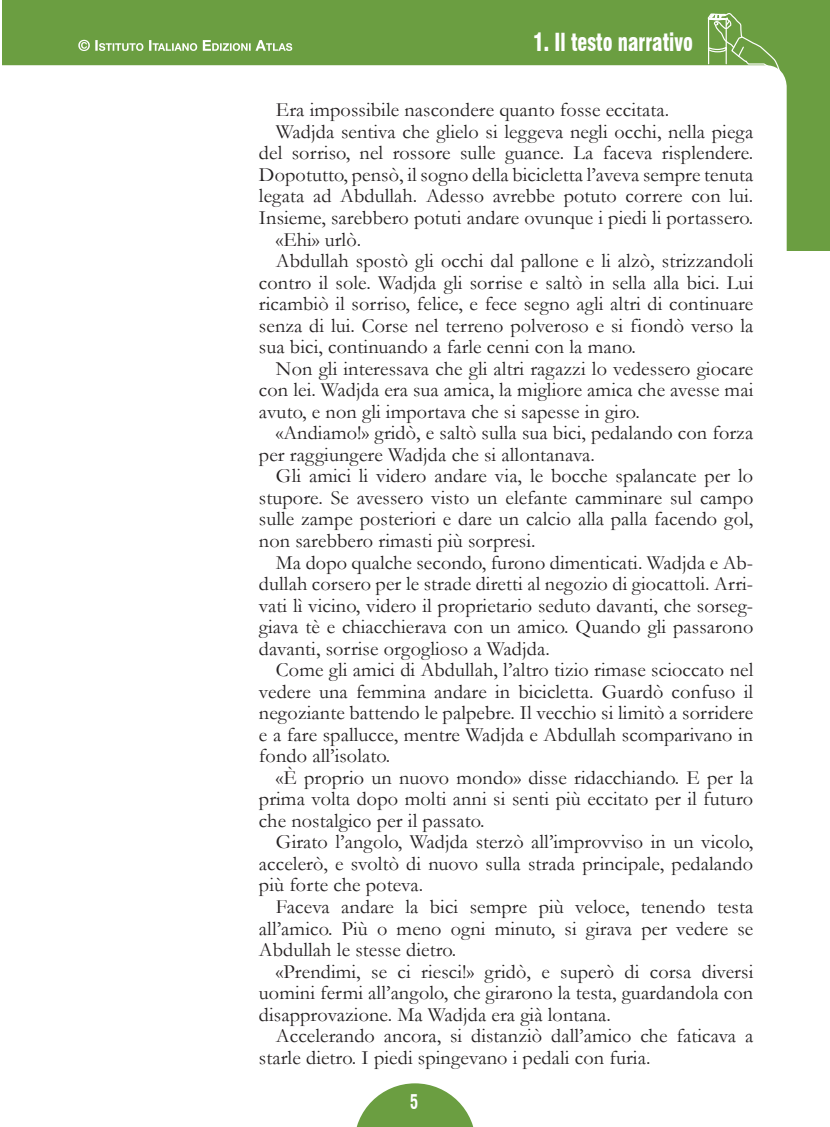
<style>
.page{position:relative;width:830px;height:1127px;background:#fff}
.page>*{position:absolute;margin:0;border:0;box-sizing:border-box;transform-origin:0 0}
.t1{font:900 condensed 24.3px "Swiss 721 BT";color:#fff;scale:.82 1}
.t2{font:20.25px "Garamond";letter-spacing:.005em;color:#231f20}
.t3{font:700 condensed 19.8px "Swiss 721 BT";color:#fff;scale:.82 1}
</style>
<div class="page">
<div style="left:2px;top:0;width:827px;height:251px;background:#6b9e41"></div>
<div style="left:2px;top:65px;width:784px;height:186px;background:#fff"></div>
<svg style="left:78px;top:40px;width:214px;height:11px"></svg>
<svg style="left:706px;top:13px;width:75px;height:63px"></svg>
<svg style="left:356px;top:1083px;width:118px;height:44px"></svg>
<p class="t1" style="left:533px;top:28px;width:196px">1. Il testo narrativo</p>
<p class="t2" style="left:276px;top:96px;width:394px">Era impossibile nascondere quanto fosse eccitata.</p>
<p class="t2" style="left:276px;top:118px;width:478px">Wadjda sentiva che glielo si leggeva negli occhi, nella piega</p>
<p class="t2" style="left:259px;top:139px;width:495px">del sorriso, nel rossore sulle guance. La faceva risplendere.</p>
<p class="t2" style="left:259px;top:161px;width:495px">Dopotutto, pensò, il sogno della bicicletta l’aveva sempre tenuta</p>
<p class="t2" style="left:259px;top:182px;width:495px">legata ad Abdullah. Adesso avrebbe potuto correre con lui.</p>
<p class="t2" style="left:259px;top:204px;width:495px">Insieme, sarebbero potuti andare ovunque i piedi li portassero.</p>
<p class="t2" style="left:276px;top:226px;width:87px">«Ehi» urlò.</p>
<p class="t2" style="left:276px;top:247px;width:478px">Abdullah spostò gli occhi dal pallone e li alzò, strizzandoli</p>
<p class="t2" style="left:259px;top:269px;width:495px">contro il sole. Wadjda gli sorrise e saltò in sella alla bici. Lui</p>
<p class="t2" style="left:259px;top:290px;width:495px">ricambiò il sorriso, felice, e fece segno agli altri di continuare</p>
<p class="t2" style="left:259px;top:312px;width:495px">senza di lui. Corse nel terreno polveroso e si fiondò verso la</p>
<p class="t2" style="left:259px;top:333px;width:378px">sua bici, continuando a farle cenni con la mano.</p>
<p class="t2" style="left:276px;top:355px;width:478px">Non gli interessava che gli altri ragazzi lo vedessero giocare</p>
<p class="t2" style="left:259px;top:376px;width:495px">con lei. Wadjda era sua amica, la migliore amica che avesse mai</p>
<p class="t2" style="left:259px;top:398px;width:382px">avuto, e non gli importava che si sapesse in giro.</p>
<p class="t2" style="left:276px;top:419px;width:478px">«Andiamo!» gridò, e saltò sulla sua bici, pedalando con forza</p>
<p class="t2" style="left:259px;top:441px;width:337px">per raggiungere Wadjda che si allontanava.</p>
<p class="t2" style="left:276px;top:462px;width:478px">Gli amici li videro andare via, le bocche spalancate per lo</p>
<p class="t2" style="left:259px;top:484px;width:495px">stupore. Se avessero visto un elefante camminare sul campo</p>
<p class="t2" style="left:259px;top:505px;width:495px">sulle zampe posteriori e dare un calcio alla palla facendo gol,</p>
<p class="t2" style="left:259px;top:527px;width:278px">non sarebbero rimasti più sorpresi.</p>
<p class="t2" style="left:276px;top:548px;width:478px">Ma dopo qualche secondo, furono dimenticati. Wadjda e Ab-</p>
<p class="t2" style="left:259px;top:570px;width:495px">dullah corsero per le strade diretti al negozio di giocattoli. Arri-</p>
<p class="t2" style="left:259px;top:591px;width:495px">vati lì vicino, videro il proprietario seduto davanti, che sorseg-</p>
<p class="t2" style="left:259px;top:613px;width:495px">giava tè e chiacchierava con un amico. Quando gli passarono</p>
<p class="t2" style="left:259px;top:635px;width:292px">davanti, sorrise orgoglioso a Wadjda.</p>
<p class="t2" style="left:276px;top:656px;width:478px">Come gli amici di Abdullah, l’altro tizio rimase scioccato nel</p>
<p class="t2" style="left:259px;top:678px;width:495px">vedere una femmina andare in bicicletta. Guardò confuso il</p>
<p class="t2" style="left:259px;top:699px;width:495px">negoziante battendo le palpebre. Il vecchio si limitò a sorridere</p>
<p class="t2" style="left:259px;top:721px;width:495px">e a fare spallucce, mentre Wadjda e Abdullah scomparivano in</p>
<p class="t2" style="left:259px;top:742px;width:133px">fondo all’isolato.</p>
<p class="t2" style="left:276px;top:764px;width:478px">«È proprio un nuovo mondo» disse ridacchiando. E per la</p>
<p class="t2" style="left:259px;top:785px;width:495px">prima volta dopo molti anni si senti più eccitato per il futuro</p>
<p class="t2" style="left:259px;top:807px;width:227px">che nostalgico per il passato.</p>
<p class="t2" style="left:276px;top:828px;width:478px">Girato l’angolo, Wadjda sterzò all’improvviso in un vicolo,</p>
<p class="t2" style="left:259px;top:850px;width:495px">accelerò, e svoltò di nuovo sulla strada principale, pedalando</p>
<p class="t2" style="left:259px;top:871px;width:166px">più forte che poteva.</p>
<p class="t2" style="left:276px;top:893px;width:478px">Faceva andare la bici sempre più veloce, tenendo testa</p>
<p class="t2" style="left:259px;top:914px;width:495px">all’amico. Più o meno ogni minuto, si girava per vedere se</p>
<p class="t2" style="left:259px;top:936px;width:199px">Abdullah le stesse dietro.</p>
<p class="t2" style="left:276px;top:957px;width:478px">«Prendimi, se ci riesci!» gridò, e superò di corsa diversi</p>
<p class="t2" style="left:259px;top:979px;width:495px">uomini fermi all’angolo, che girarono la testa, guardandola con</p>
<p class="t2" style="left:259px;top:1000px;width:353px">disapprovazione. Ma Wadjda era già lontana.</p>
<p class="t2" style="left:276px;top:1022px;width:478px">Accelerando ancora, si distanziò dall’amico che faticava a</p>
<p class="t2" style="left:259px;top:1044px;width:393px">starle dietro. I piedi spingevano i pedali con furia.</p>
<p class="t3" style="left:410px;top:1090px;width:11px">5</p>
</div>
